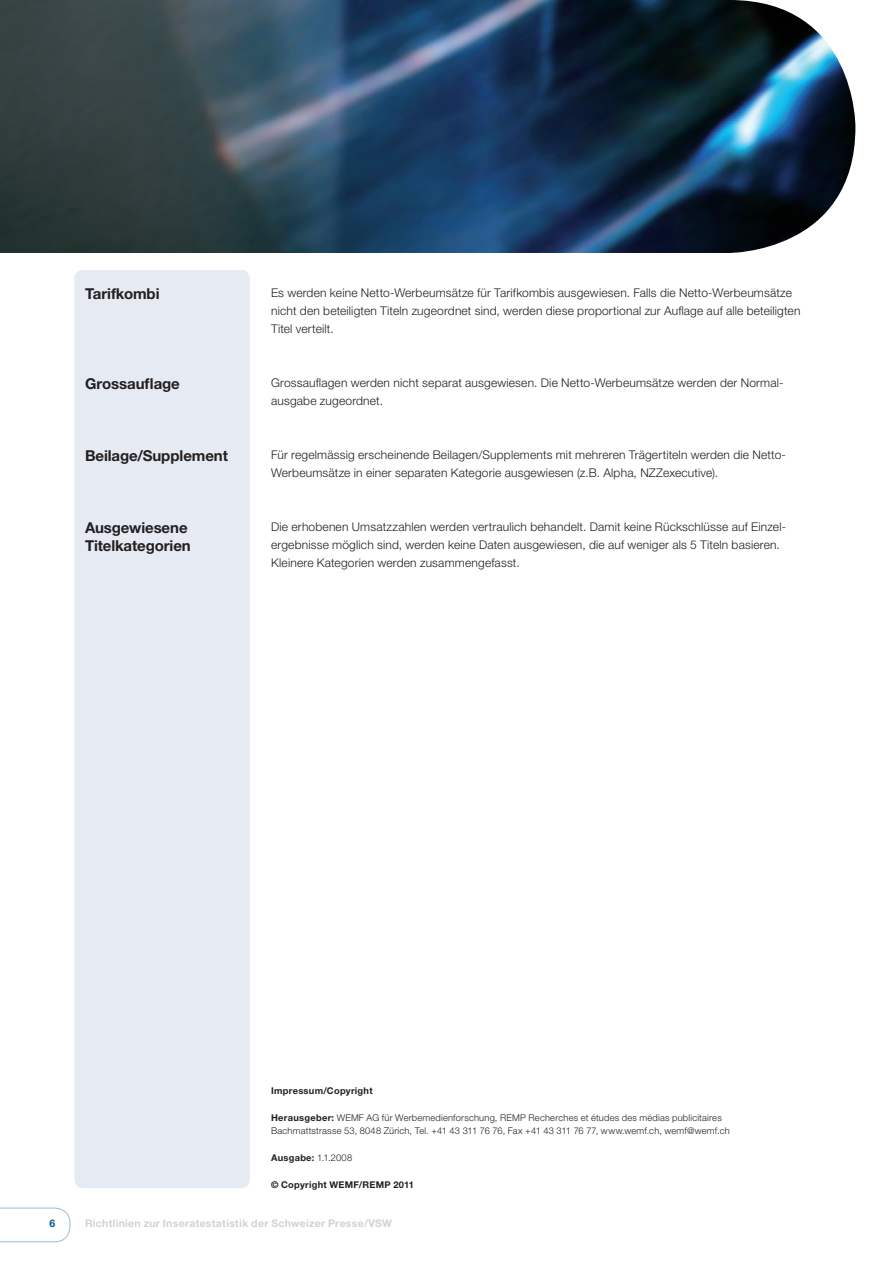
<style>
.page{position:relative;width:893px;height:1263px;background:#fff}
.page>*{position:absolute;margin:0;border:0;box-sizing:border-box;transform-origin:0 0}
.t1{font:700 15px/18px "Helvetica Neue LT Std";letter-spacing:-.005em;color:#231f20}
.t2{font:300 12px/18px "Helvetica Neue LT Std";letter-spacing:.015em;color:#231f20}
.t3{font:700 10.5px "Helvetica Neue LT Std";letter-spacing:.025em;color:#d1d2d4}
.t4{font:700 10.5px "Helvetica Neue LT Std";color:#005b97}
.t5{font:300 9.3px/13.5px "Helvetica Neue LT Std";letter-spacing:.02em;color:#231f20}
.t6{font:700 9.3px "Helvetica Neue LT Std";letter-spacing:.03em;color:#231f20}
.s1{font-weight:700}
.s2{font-weight:300}
</style>
<div class="page">
<svg style="left:0;top:1208px;width:70px;height:34px"></svg>
<div style="left:74px;top:270px;width:176px;height:918px;background:#e5eaf3;border-radius:9px"></div>
<img style="left:0;top:0;width:855px;height:253px">
<p class="t1" style="left:85px;top:284px;width:76px">Tarifkombi</p>
<p class="t2" style="left:271px;top:283px;width:531px">Es werden keine Netto-Werbeumsätze für Tarifkombis ausgewiesen. Falls die Netto-Werbeumsätze nicht den beteiligten Titeln zugeordnet sind, werden diese proportional zur Auflage auf alle beteiligten<br>Titel verteilt.</p>
<p class="t1" style="left:85px;top:374px;width:96px">Grossauflage</p>
<p class="t2" style="left:271px;top:373px;width:514px">Grossauflagen werden nicht separat ausgewiesen. Die Netto-Werbeumsätze werden der Normal&shy;ausgabe zugeordnet.</p>
<p class="t1" style="left:85px;top:446px;width:144px">Beilage/Supplement</p>
<p class="t2" style="left:271px;top:445px;width:516px">Für regelmässig erscheinende Beilagen/Supplements mit mehreren Trägertiteln werden die Netto-<br>Werbeumsätze in einer separaten Kategorie ausgewiesen (z.B. Alpha, NZZexecutive).</p>
<p class="t1" style="left:85px;top:518px;width:107px">Ausgewiesene<br>Titelkategorien</p>
<p class="t2" style="left:271px;top:517px;width:517px">Die erhobenen Umsatzzahlen werden vertraulich behandelt. Damit keine Rückschlüsse auf Einzel&shy;ergebnisse möglich sind, werden keine Daten ausgewiesen, die auf weniger als 5 Titeln basieren.<br>Kleinere Kategorien werden zusammengefasst.</p>
<p class="t6" style="left:271px;top:1084px;width:103px">Impressum/Copyright</p>
<p class="t5" style="left:271px;top:1110px;width:460px"><span class="s1">Herausgeber:</span> WEMF AG für Werbemedienforschung, REMP Recherches et études des médias publicitaires<br>Bachmattstrasse 53, 8048 Zürich, Tel. +41 43 311 76 76, Fax +41 43 311 76 77, www.wemf.ch, wemf@wemf.ch</p>
<p class="t6" style="left:271px;top:1152px;width:83px">Ausgabe: <span class="s2">1.1.2008</span></p>
<p class="t6" style="left:271px;top:1179px;width:144px">© Copyright WEMF/REMP 2011</p>
<p class="t4" style="left:49px;top:1217px;width:7px">6</p>
<p class="t3" style="left:85px;top:1217px;width:309px">Richtlinien zur Inseratestatistik der Schweizer Presse/VSW</p>
</div>
